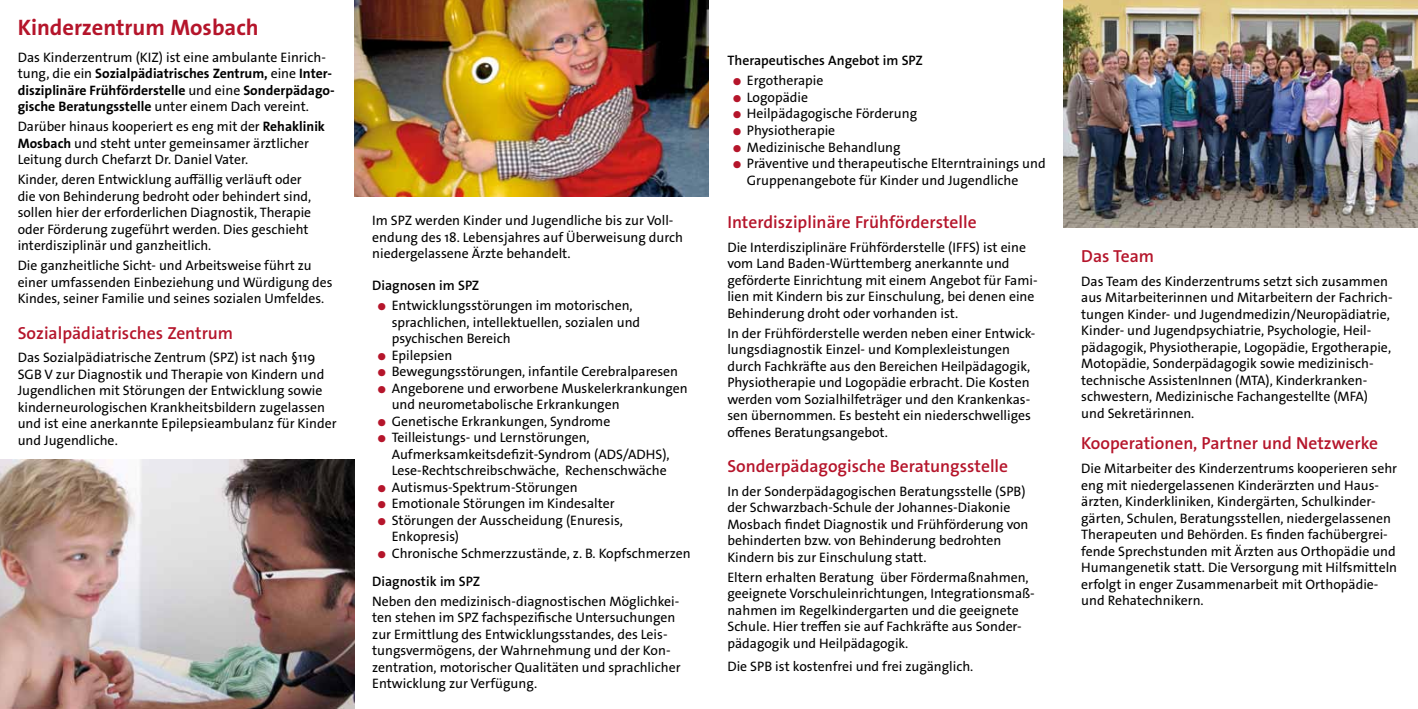
<style>
.page{position:relative;width:1418px;height:709px;background:#fff}
.page>*{position:absolute;margin:0;border:0;box-sizing:border-box;transform-origin:0 0}
.t1{font:700 22.5px "The Sans Os F";color:#b5152b}
.t2{font:600 17.5px "The Sans Os F";color:#b5152b}
.t3{font:13.75px/16.5px "The Sans Os F";color:#000}
.t4{font:700 13.75px/16.5px "The Sans Os F";color:#000}
.t5{font:600 13.75px "The Sans Os F";color:#000}
.s1{font-weight:400}
.s2{font-weight:700}
.s3{font-size:10px;color:#b5152b}
.s4{font-weight:600}
</style>
<div class="page">
<img style="left:0;top:459px;width:354px;height:250px">
<img style="left:354px;top:0;width:355px;height:196px">
<img style="left:1063px;top:0;width:354px;height:228px">
<h1 class="t1" style="left:18px;top:12px;width:242px">Kinderzentrum Mosbach</h1>
<p class="t4" style="left:18px;top:49px;width:318px"><span class="s1">Das Kinderzentrum (KIZ) ist eine ambulante Einrich&shy;tung, die ein</span> Sozialpädiatrisches Zentrum, <span class="s1">eine</span> Inter&shy;disziplinäre Frühförderstelle <span class="s1">und eine</span> Sonderpädago&shy;gische Beratungsstelle <span class="s1">unter einem Dach vereint.</span></p>
<p class="t3" style="left:18px;top:118px;width:309px">Darüber hinaus kooperiert es eng mit der <span class="s2">Rehaklinik<br>Mosbach</span> und steht unter gemeinsamer ärztlicher<br>Leitung durch Chefarzt Dr. Daniel Vater.</p>
<p class="t3" style="left:18px;top:171px;width:295px">Kinder, deren Entwicklung auffällig verläuft oder die von Behinderung bedroht oder behindert sind, sollen hier der erforderlichen Diagnostik, Therapie oder Förderung zugeführt werden. Dies geschieht interdisziplinär und ganzheitlich.</p>
<p class="t3" style="left:18px;top:257px;width:316px">Die ganzheitliche Sicht- und Arbeitsweise führt zu einer umfassenden Einbeziehung und Würdigung des<br>Kindes, seiner Familie und seines sozialen Umfeldes.</p>
<p class="t2" style="left:18px;top:321px;width:217px">Sozialpädiatrisches Zentrum</p>
<p class="t3" style="left:18px;top:349px;width:320px">Das Sozialpädiatrische Zentrum (SPZ) ist nach §119<br>SGB V zur Diagnostik und Therapie von Kindern und Jugendlichen mit Störungen der Entwicklung sowie kinderneurologischen Krankheitsbildern zugelassen und ist eine anerkannte Epilepsieambulanz für Kinder und Jugendliche.</p>
<p class="t3" style="left:372px;top:212px;width:312px">Im SPZ werden Kinder und Jugendliche bis zur Voll&shy;endung des 18. Lebensjahres auf Überweisung durch niedergelassene Ärzte behandelt.</p>
<p class="t5" style="left:372px;top:276px;width:109px">Diagnosen im SPZ</p>
<p class="t3" style="left:392px;top:297px;width:250px;text-indent:-14px"><span class="s3">●</span> Entwicklungsstörungen im motorischen, sprachlichen, intellektuellen, sozialen und psychischen Bereich</p>
<p class="t3" style="left:377px;top:347px;width:76px"><span class="s3">●</span> Epilepsien</p>
<p class="t3" style="left:377px;top:363px;width:302px"><span class="s3">●</span> Bewegungsstörungen, infantile Cerebralparesen</p>
<p class="t3" style="left:392px;top:380px;width:297px;text-indent:-14px"><span class="s3">●</span> Angeborene und erworbene Muskelerkrankungen und neurometabolische Erkrankungen</p>
<p class="t3" style="left:377px;top:413px;width:234px"><span class="s3">●</span> Genetische Erkrankungen, Syndrome</p>
<p class="t3" style="left:392px;top:429px;width:279px;text-indent:-14px"><span class="s3">●</span> Teilleistungs- und Lernstörungen,<br>Aufmerksamkeitsdefizit-Syndrom (ADS/ADHS),<br>Lese-Rechtschreibschwäche, Rechenschwäche</p>
<p class="t3" style="left:377px;top:479px;width:202px"><span class="s3">●</span> Autismus-Spektrum-Störungen</p>
<p class="t3" style="left:377px;top:495px;width:239px"><span class="s3">●</span> Emotionale Störungen im Kindesalter</p>
<p class="t3" style="left:392px;top:512px;width:233px;text-indent:-14px"><span class="s3">●</span> Störungen der Ausscheidung (Enuresis,<br>Enkopresis)</p>
<p class="t3" style="left:372px;top:539px;width:320px;line-height:28.1px;text-indent:5px"><span class="s3">●</span> Chronische Schmerzzustände, z. B. Kopfschmerzen<br><span class="s4">Diagnostik im SPZ</span></p>
<p class="t3" style="left:372px;top:593px;width:310px">Neben den medizinisch-diagnostischen Möglichkei&shy;ten stehen im SPZ fachspezifische Untersuchungen zur Ermittlung des Entwicklungsstandes, des Leis&shy;tungsvermögens, der Wahrnehmung und der Kon&shy;zentration, motorischer Qualitäten und sprachlicher Entwicklung zur Verfügung.</p>
<p class="t5" style="left:727px;top:52px;width:197px">Therapeutisches Angebot im SPZ</p>
<p class="t3" style="left:732px;top:73px;width:92px"><span class="s3">●</span> Ergotherapie</p>
<p class="t3" style="left:732px;top:89px;width:77px"><span class="s3">●</span> Logopädie</p>
<p class="t3" style="left:732px;top:106px;width:186px"><span class="s3">●</span> Heilpädagogische Förderung</p>
<p class="t3" style="left:732px;top:122px;width:104px"><span class="s3">●</span> Physiotherapie</p>
<p class="t3" style="left:732px;top:139px;width:169px"><span class="s3">●</span> Medizinische Behandlung</p>
<p class="t3" style="left:747px;top:155px;width:300px;text-indent:-14px"><span class="s3">●</span> Präventive und therapeutische Elterntrainings und<br>Gruppenangebote für Kinder und Jugendliche</p>
<p class="t2" style="left:727px;top:211px;width:251px">Interdisziplinäre Frühförderstelle</p>
<p class="t3" style="left:727px;top:239px;width:312px">Die Interdisziplinäre Frühförderstelle (IFFS) ist eine vom Land Baden-Württemberg anerkannte und geförderte Einrichtung mit einem Angebot für Fami&shy;lien mit Kindern bis zur Einschulung, bei denen eine Behinderung droht oder vorhanden ist.</p>
<p class="t3" style="left:727px;top:325px;width:309px">In der Frühförderstelle werden neben einer Entwick&shy;lungsdiagnostik Einzel- und Komplexleistungen durch Fachkräfte aus den Bereichen Heilpädagogik, Physiotherapie und Logopädie erbracht. Die Kosten werden vom Sozialhilfeträger und den Krankenkas&shy;sen übernommen. Es besteht ein niederschwelliges offenes Beratungsangebot.</p>
<p class="t2" style="left:727px;top:455px;width:282px">Sonderpädagogische Beratungsstelle</p>
<p class="t3" style="left:727px;top:483px;width:302px">In der Sonderpädagogischen Beratungsstelle (SPB) der Schwarzbach-Schule der Johannes-Diakonie Mosbach findet Diagnostik und Frühförderung von behinderten bzw. von Behinderung bedrohten Kindern bis zur Einschulung statt.</p>
<p class="t3" style="left:727px;top:569px;width:309px">Eltern erhalten Beratung über Fördermaßnahmen, geeignete Vorschuleinrichtungen, Integrationsmaß&shy;nahmen im Regelkindergarten und die geeignete Schule. Hier treffen sie auf Fachkräfte aus Sonder&shy;pädagogik und Heilpädagogik.</p>
<p class="t3" style="left:727px;top:658px;width:247px">Die SPB ist kostenfrei und frei zugänglich.</p>
<p class="t2" style="left:1081px;top:245px;width:74px">Das Team</p>
<p class="t3" style="left:1081px;top:273px;width:313px">Das Team des Kinderzentrums setzt sich zusammen aus Mitarbeiterinnen und Mitarbeitern der Fachrich&shy;tungen Kinder- und Jugendmedizin/Neuropädiatrie, Kinder- und Jugendpsychiatrie, Psychologie, Heil&shy;pädagogik, Physiotherapie, Logopädie, Ergotherapie, Motopädie, Sonderpädagogik sowie medizinisch&shy;technische AssistenInnen (MTA), Kinderkranken&shy;schwestern, Medizinische Fachangestellte (MFA) und Sekretärinnen.</p>
<p class="t2" style="left:1081px;top:432px;width:298px">Kooperationen, Partner und Netzwerke</p>
<p class="t3" style="left:1081px;top:460px;width:317px">Die Mitarbeiter des Kinderzentrums kooperieren sehr eng mit niedergelassenen Kinderärzten und Haus&shy;ärzten, Kinderkliniken, Kindergärten, Schulkinder&shy;gärten, Schulen, Beratungsstellen, niedergelassenen Therapeuten und Behörden. Es finden fachübergrei&shy;fende Sprechstunden mit Ärzten aus Orthopädie und Humangenetik statt. Die Versorgung mit Hilfsmitteln erfolgt in enger Zusammenarbeit mit Orthopädie&shy;und Rehatechnikern.</p>
</div>
